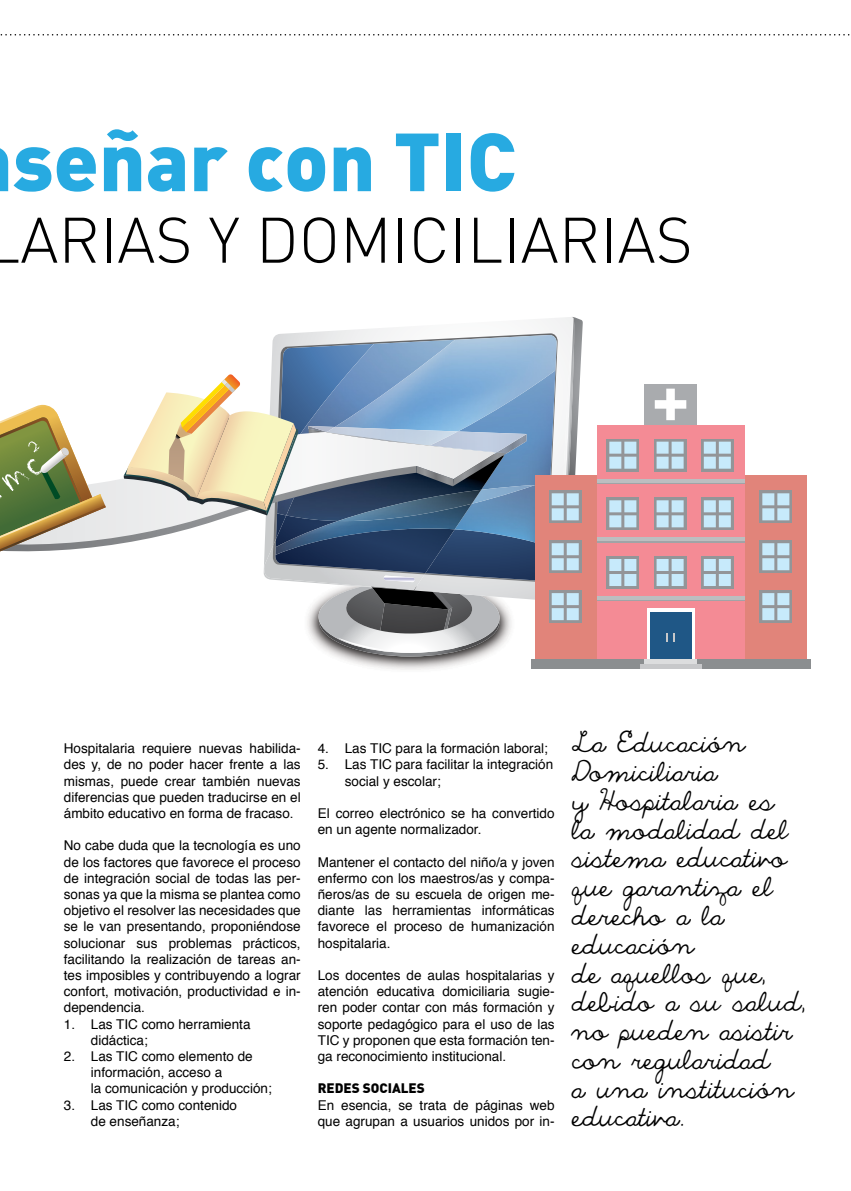
<style>
.page{position:relative;width:851px;height:1191px;background:#fff}
.page>*{position:absolute;margin:0;border:0;box-sizing:border-box;transform-origin:0 0}
.t1{font:900 80.85px "DIN";color:#27aae1}
.t2{font:300 63.15px "DIN";color:#000}
.t3{font:24px/28.8px "The Only Exception";color:#000}
.t4{font:13.5px/16.2px "Helvetica";color:#000}
.t5{font:900 13.5px "DIN";color:#000}
</style>
<div class="page">
<svg style="left:0;top:34px;width:850px;height:2px"></svg>
<img style="left:307px;top:601px;width:205px;height:69px">
<svg style="left:317px;top:601px;width:182px;height:55px"></svg>
<svg style="left:271px;top:319px;width:272px;height:282px"></svg>
<svg style="left:276px;top:335px;width:258px;height:245px"></svg>
<img style="left:496px;top:515px;width:38px;height:31px">
<img style="left:504px;top:488px;width:30px;height:16px">
<img style="left:278px;top:335px;width:265px;height:153px">
<img style="left:263px;top:563px;width:161px;height:27px">
<img style="left:383px;top:575px;width:31px;height:7px">
<img style="left:272px;top:563px;width:153px;height:11px">
<img style="left:275px;top:557px;width:179px;height:16px">
<img style="left:506px;top:452px;width:20px;height:1px">
<img style="left:308px;top:426px;width:27px;height:3px">
<img style="left:457px;top:431px;width:69px;height:21px">
<img style="left:326px;top:427px;width:131px;height:5px">
<svg style="left:264px;top:557px;width:152px;height:6px"></svg>
<svg style="left:496px;top:446px;width:10px;height:40px"></svg>
<svg style="left:308px;top:429px;width:18px;height:3px"></svg>
<svg style="left:106px;top:432px;width:390px;height:125px"></svg>
<svg style="left:0;top:405px;width:106px;height:147px"></svg>
<svg style="left:124px;top:374px;width:174px;height:141px"></svg>
<div style="left:534px;top:476px;width:272px;height:183px;background:#e1847a"></div>
<div style="left:596px;top:425px;width:148px;height:234px;background:#f48b95"></div>
<div style="left:530px;top:659px;width:280px;height:10px;background:#8b8e90"></div>
<div style="left:646px;top:608px;width:48px;height:51px;background:#fff"></div>
<div style="left:649px;top:612px;width:42px;height:47px;background:#1f5786"></div>
<div style="left:644px;top:659px;width:52px;height:5px;background:#dcddde"></div>
<div style="left:639px;top:664px;width:62px;height:5px;background:#c7c8ca"></div>
<svg style="left:666px;top:633px;width:8px;height:8px"></svg>
<div style="left:701px;top:498px;width:32px;height:32px;background:linear-gradient(to right,#939598,#939598)"></div>
<svg style="left:703px;top:500px;width:27px;height:27px"></svg>
<svg style="left:654px;top:498px;width:32px;height:32px"></svg>
<svg style="left:656px;top:500px;width:27px;height:27px"></svg>
<svg style="left:606px;top:498px;width:32px;height:32px"></svg>
<svg style="left:609px;top:500px;width:27px;height:27px"></svg>
<hr style="left:596px;top:539px;width:148px;height:3px;background:#a1a3a6">
<hr style="left:596px;top:537px;width:148px;height:4px;background:#bcbec0">
<div style="left:701px;top:439px;width:32px;height:32px;background:linear-gradient(to right,#939598,#939598)"></div>
<svg style="left:703px;top:441px;width:27px;height:28px"></svg>
<div style="left:653px;top:439px;width:33px;height:32px;background:#939598"></div>
<svg style="left:656px;top:441px;width:27px;height:28px"></svg>
<svg style="left:606px;top:439px;width:32px;height:32px"></svg>
<svg style="left:609px;top:441px;width:27px;height:28px"></svg>
<svg style="left:596px;top:482px;width:148px;height:2px"></svg>
<hr style="left:596px;top:479px;width:148px;height:3px;background:#bcbec0">
<div style="left:701px;top:556px;width:32px;height:32px;background:#939598"></div>
<svg style="left:703px;top:559px;width:27px;height:27px"></svg>
<div style="left:653px;top:556px;width:33px;height:32px;background:#939598"></div>
<svg style="left:656px;top:559px;width:27px;height:27px"></svg>
<div style="left:606px;top:556px;width:32px;height:32px;background:#939598"></div>
<svg style="left:609px;top:559px;width:27px;height:27px"></svg>
<svg style="left:596px;top:599px;width:148px;height:2px"></svg>
<hr style="left:596px;top:596px;width:148px;height:3px;background:#bcbec0">
<svg style="left:759px;top:491px;width:32px;height:32px"></svg>
<svg style="left:762px;top:493px;width:27px;height:27px"></svg>
<svg style="left:759px;top:540px;width:32px;height:33px"></svg>
<svg style="left:762px;top:543px;width:27px;height:27px"></svg>
<svg style="left:759px;top:590px;width:32px;height:33px"></svg>
<svg style="left:762px;top:593px;width:27px;height:27px"></svg>
<div style="left:549px;top:590px;width:32px;height:33px;background:linear-gradient(to right,#9aa0a5,#999fa3)"></div>
<svg style="left:543px;top:317px;width:40px;height:303px"></svg>
<div style="left:644px;top:384px;width:52px;height:41px;background:#a9abae"></div>
<svg style="left:654px;top:388px;width:32px;height:32px"></svg>
<h1 class="t1" style="left:13px;top:108px;width:504px">señar con TIC</h1>
<h2 class="t2" style="left:-54px;top:201px;width:39px">LAR</h2>
<h2 class="t2" style="left:100px;top:201px;width:594px">IAS Y DOM ICILIARIAS</h2>
<p class="t4" style="left:64px;top:740px;width:238px;text-align:justify">Hospitalaria requiere nuevas habilida&shy;des y, de no poder hacer frente a las mismas, puede crear también nuevas diferencias que pueden traducirse en el ámbito educativo en forma de fracaso.</p>
<p class="t4" style="left:64px;top:838px;width:238px;text-align:justify">No cabe duda que la tecnología es uno de los factores que favorece el proceso de integración social de todas las per&shy;sonas ya que la misma se plantea como objetivo el resolver las necesidades que se le van presentando, proponiéndose solucionar sus problemas prácticos, facilitando la realización de tareas an&shy;tes imposibles y contribuyendo a lograr confort, motivación, productividad e in&shy;dependencia.</p>
<p class="t4" style="left:91px;top:1016px;width:161px;text-indent:-27px">1. Las TIC como herramienta didáctica;</p>
<p class="t4" style="left:91px;top:1048px;width:182px;text-indent:-27px">2. Las TIC como elemento de información, acceso a<br>la comunicación y producción;</p>
<p class="t4" style="left:91px;top:1097px;width:148px;text-indent:-27px">3. Las TIC como contenido de enseñanza;</p>
<p class="t4" style="left:317px;top:740px;width:232px">4. Las TIC para la formación laboral;</p>
<p class="t4" style="left:344px;top:757px;width:210px;text-indent:-27px">5. Las TIC para facilitar la integración social y escolar;</p>
<p class="t4" style="left:317px;top:805px;width:238px">El correo electrónico se ha convertido en un agente normalizador.</p>
<p class="t4" style="left:317px;top:854px;width:238px;text-align:justify">Mantener el contacto del niño/a y joven enfermo con los maestros/as y compa&shy;ñeros/as de su escuela de origen me&shy;diante las herramientas informáticas favorece el proceso de humanización hospitalaria.</p>
<p class="t4" style="left:317px;top:967px;width:238px;text-align:justify">Los docentes de aulas hospitalarias y atención educativa domiciliaria sugie&shy;ren poder contar con más formación y soporte pedagógico para el uso de las TIC y proponen que esta formación ten&shy;ga reconocimiento institucional.</p>
<p class="t5" style="left:317px;top:1079px;width:108px">REDES SOCIALES</p>
<p class="t4" style="left:317px;top:1097px;width:238px">En esencia, se trata de páginas web que agrupan a usuarios unidos por in-</p>
<h3 class="t3" style="left:571px;top:729px;width:235px">La Educación<br>Domiciliaria<br>y Hospitalaria es<br>la modalidad del sistema educativo que garantiza el derecho a la educación<br>de aquellos que, debido a su salud, no pueden asistir con regularidad<br>a una institución educativa.</h3>
</div>
